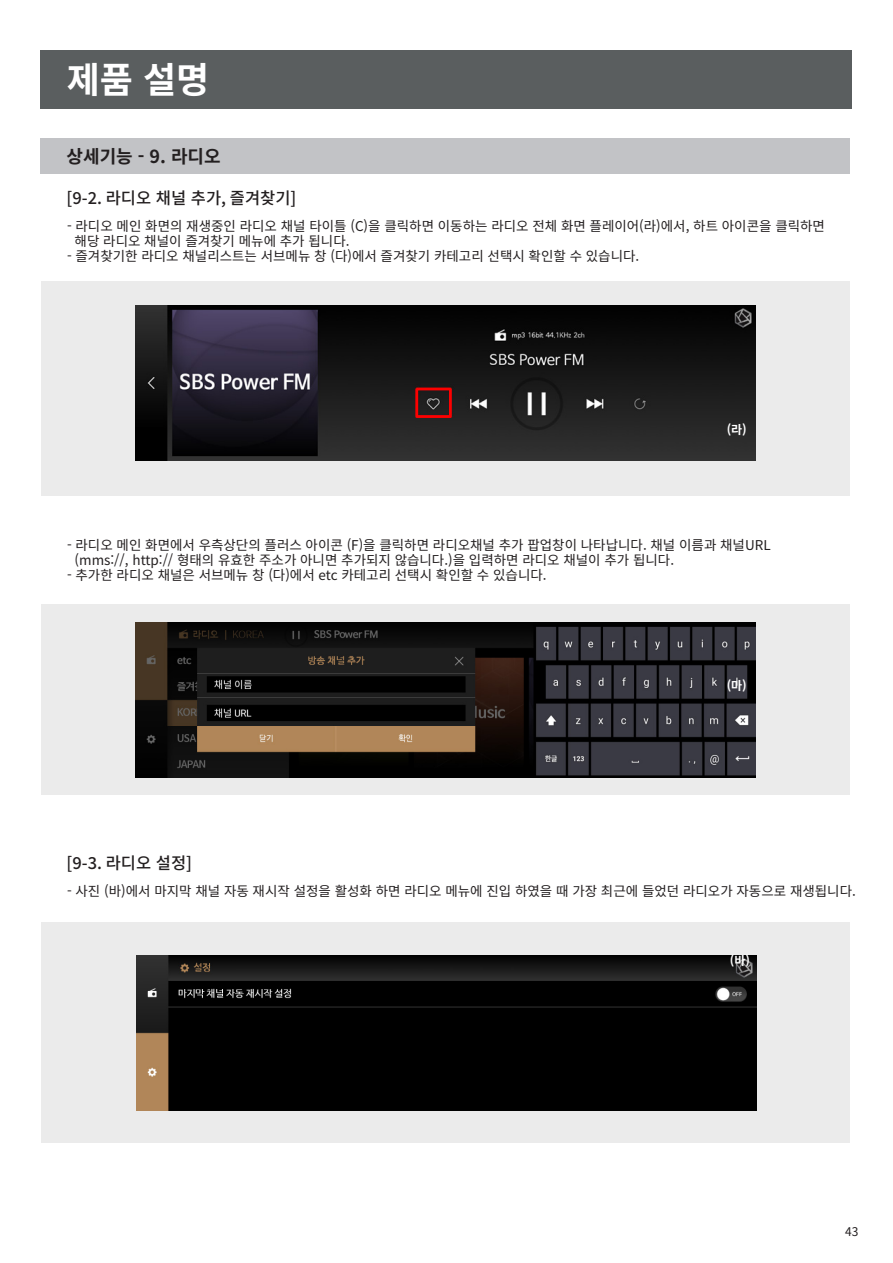
<style>
.page{position:relative;width:893px;height:1263px;background:#fff}
.page>*{position:absolute;margin:0;border:0;box-sizing:border-box;transform-origin:0 0}
.t1{font:700 36px "Noto Sans CJ Kkr";color:#fff}
.t2{font:700 18px "Noto Sans CJ Kkr";color:#231f20}
.t3{font:500 16.5px "Noto Sans CJ Kkr";color:#231f20}
.t4{font:13.5px/15px "Noto Sans CJ Kkr";color:#231f20}
.t5{font:700 12px "Noto Sans CJ Kkr";color:#fff}
.t6{font:12px "Noto Sans CJ Kkr";color:#231f20}
</style>
<div class="page">
<div style="left:41px;top:51px;width:811px;height:58px;background:#5a5e5f"></div>
<div style="left:40px;top:139px;width:809px;height:35px;background:#c2c3c6"></div>
<div style="left:41px;top:922px;width:808px;height:221px;background:#ebebeb"></div>
<div style="left:41px;top:604px;width:808px;height:191px;background:#ebebeb"></div>
<div style="left:41px;top:281px;width:808px;height:215px;background:#ebebeb"></div>
<img style="left:136px;top:305px;width:620px;height:155px">
<img style="left:136px;top:622px;width:620px;height:155px">
<img style="left:136px;top:955px;width:620px;height:155px">
<h1 class="t1" style="left:67px;top:60px;width:144px">제품 설명</h1>
<h2 class="t2" style="left:67px;top:146px;width:156px">상세기능 - 9. 라디오</h2>
<p class="t3" style="left:67px;top:189px;width:231px">[9-2. 라디오 채널 추가, 즐겨찾기]</p>
<p class="t4" style="left:75px;top:219px;width:752px;text-indent:-8px">- 라디오 메인 화면의 재생중인 라디오 채널 타이틀 (C)을 클릭하면 이동하는 라디오 전체 화면 플레이어(라)에서, 하트 아이콘을 클릭하면 해당 라디오 채널이 즐겨찾기 메뉴에 추가 됩니다.</p>
<p class="t4" style="left:67px;top:249px;width:574px">- 즐겨찾기한 라디오 채널리스트는 서브메뉴 창 (다)에서 즐겨찾기 카테고리 선택시 확인할 수 있습니다.</p>
<p class="t5" style="left:727px;top:422px;width:22px">(라)</p>
<p class="t4" style="left:75px;top:538px;width:697px;text-indent:-8px">- 라디오 메인 화면에서 우측상단의 플러스 아이콘 (F)을 클릭하면 라디오채널 추가 팝업창이 나타납니다. 채널 이름과 채널URL (mms://, http:// 형태의 유효한 주소가 아니면 추가되지 않습니다.)을 입력하면 라디오 채널이 추가 됩니다.</p>
<p class="t4" style="left:67px;top:568px;width:481px">- 추가한 라디오 채널은 서브메뉴 창 (다)에서 etc 카테고리 선택시 확인할 수 있습니다.</p>
<p class="t3" style="left:67px;top:853px;width:127px">[9-3. 라디오 설정]</p>
<p class="t5" style="left:727px;top:679px;width:22px">(마)</p>
<p class="t4" style="left:67px;top:884px;width:790px">- 사진 (바)에서 마지막 채널 자동 재시작 설정을 활성화 하면 라디오 메뉴에 진입 하였을 때 가장 최근에 들었던 라디오가 자동으로 재생됩니다.</p>
<p class="t5" style="left:730px;top:954px;width:22px">(바)</p>
<p class="t6" style="left:845px;top:1225px;width:15px">43</p>
</div>
